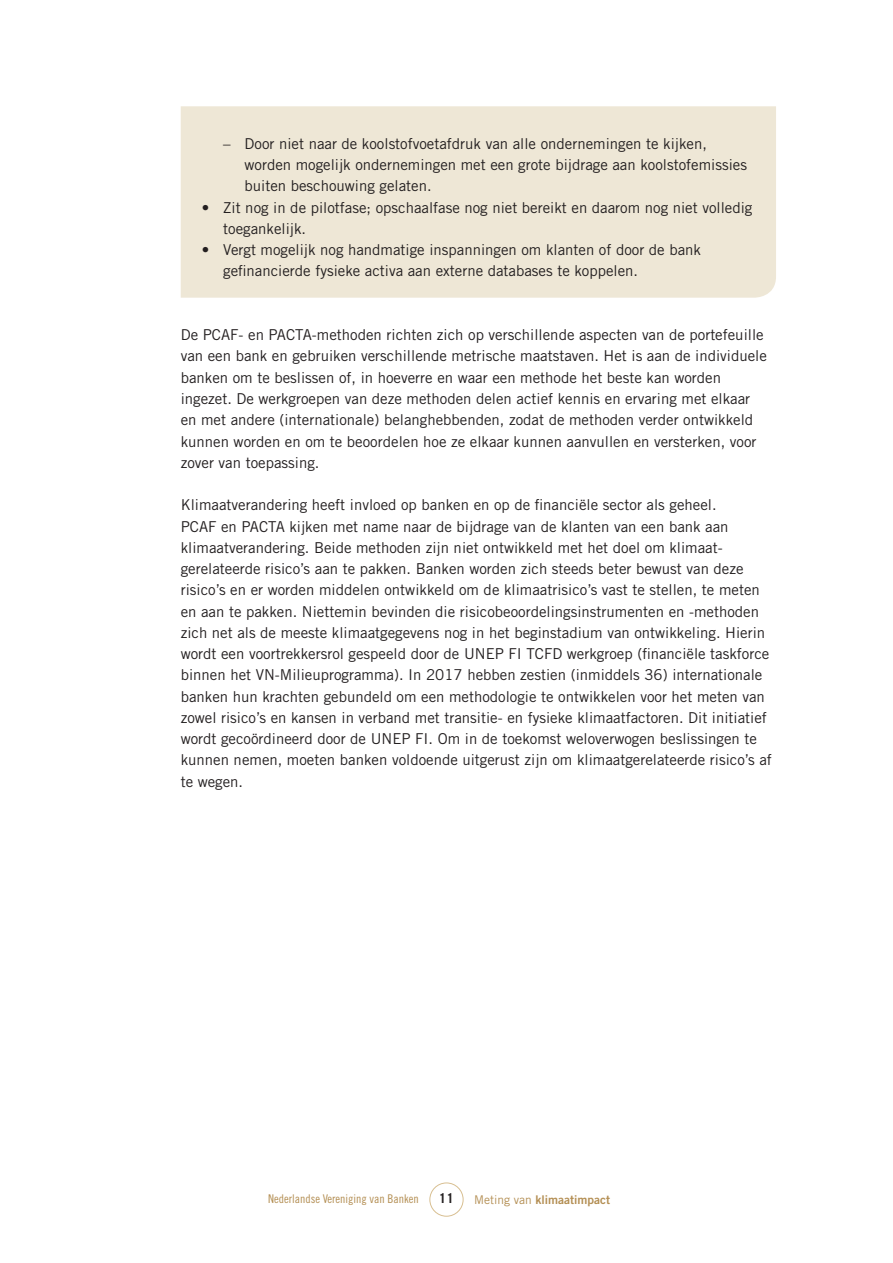
<style>
.page{position:relative;width:893px;height:1263px;background:#fff}
.page>*{position:absolute;margin:0;border:0;box-sizing:border-box;transform-origin:0 0}
.Platte_tekst{font:15px/21.3px "Trade Gothic";color:#231f20}
.KADER_opsomming{font:15px/21.3px "Trade Gothic";color:#231f20}
.t1{font:700 13.5px "Trade Gothic";color:#231f20}
.t2{font:12px "Trade Gothic Cond Eighteen";color:#b48f54}
.t3{font:12px "Trade Gothic Bold Two";color:#b48f54}
.s1{font-family:"Trade Gothic"}
</style>
<div class="page">
<div style="left:429px;top:1182px;width:34px;height:34px;border:1px solid #d8bf91;border-radius:50%"></div>
<div style="left:181px;top:106px;width:595px;height:192px;background:#eee7d6"></div>
<p class="KADER_opsomming" style="left:244px;top:133px;width:504px;text-indent:-21px">– Door niet naar de koolstofvoetafdruk van alle ondernemingen te kijken, worden mogelijk ondernemingen met een grote bijdrage aan koolstofemissies buiten beschouwing gelaten.</p>
<p class="KADER_opsomming" style="left:223px;top:196px;width:531px;text-indent:-21px">• Zit nog in de pilotfase; opschaalfase nog niet bereikt en daarom nog niet volledig toegankelijk.</p>
<p class="KADER_opsomming" style="left:223px;top:239px;width:479px;text-indent:-21px">• Vergt mogelijk nog handmatige inspanningen om klanten of door de bank gefinancierde fysieke activa aan externe databases te koppelen.</p>
<p class="Platte_tekst" style="left:181px;top:324px;width:588px">De PCAF- en PACTA-methoden richten zich op verschillende aspecten van de portefeuille van een bank en gebruiken verschillende metrische maatstaven. Het is aan de individuele banken om te beslissen of, in hoeverre en waar een methode het beste kan worden ingezet. De werkgroepen van deze methoden delen actief kennis en ervaring met elkaar en met andere (internationale) belanghebbenden, zodat de methoden verder ontwikkeld kunnen worden en om te beoordelen hoe ze elkaar kunnen aanvullen en versterken, voor zover van toepassing.</p>
<p class="Platte_tekst" style="left:181px;top:494px;width:593px">Klimaatverandering heeft invloed op banken en op de financiële sector als geheel.<br>PCAF en PACTA kijken met name naar de bijdrage van de klanten van een bank aan klimaatverandering. Beide methoden zijn niet ontwikkeld met het doel om klimaat&shy;gerelateerde risico’s aan te pakken. Banken worden zich steeds beter bewust van deze risico’s en er worden middelen ontwikkeld om de klimaatrisico’s vast te stellen, te meten en aan te pakken. Niettemin bevinden die risicobeoordelingsinstrumenten en -methoden zich net als de meeste klimaatgegevens nog in het beginstadium van ontwikkeling. Hierin wordt een voortrekkersrol gespeeld door de UNEP FI TCFD werkgroep (financiële taskforce binnen het VN-Milieuprogramma). In 2017 hebben zestien (inmiddels 36) internationale banken hun krachten gebundeld om een methodologie te ontwikkelen voor het meten van zowel risico’s en kansen in verband met transitie- en fysieke klimaatfactoren. Dit initiatief wordt gecoördineerd door de UNEP FI. Om in de toekomst weloverwogen beslissingen te kunnen nemen, moeten banken voldoende uitgerust zijn om klimaatgerelateerde risico’s af te wegen.</p>
<p class="t2" style="left:268px;top:1192px;width:152px">Nederlandse Vereniging van Banken</p>
<p class="t1" style="left:439px;top:1190px;width:17px">11</p>
<p class="t3" style="left:474px;top:1192px;width:137px"><span class="s1">Meting van</span> klimaatimpact</p>
</div>
